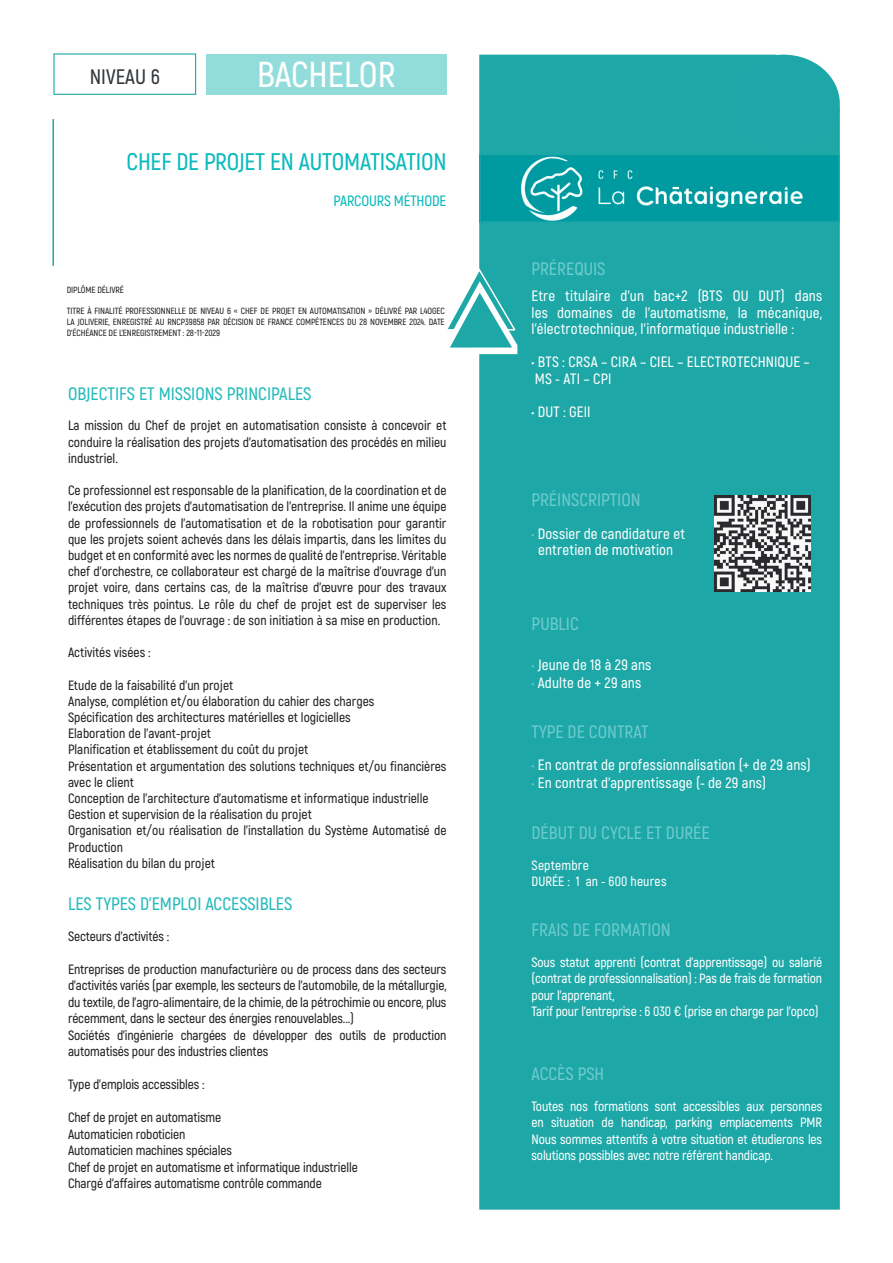
<style>
.page{position:relative;width:893px;height:1263px;background:#fff}
.page>*{position:absolute;margin:0;border:0;box-sizing:border-box;transform-origin:0 0}
.t1{font:600 36px "Akrobat";color:#fff}
.t2{font:600 24px "Akrobat";letter-spacing:-.01em;color:#0ababc}
.t3{font:600 21px "Akrobat";color:#32373c}
.t4{font:600 18px "Akrobat";color:#6ecace}
.t5{font:600 18px "Akrobat";color:#25bbba}
.t6{font:600 15px/16.5px "Akrobat";letter-spacing:.01em;color:#fff;text-align:justify}
.t7{font:600 15px "Akrobat";letter-spacing:-.01em;color:#0ababc}
.t8{font:600 13.5px/16.2px "Akrobat";color:#231f20;text-align:justify}
.t9{font:600 13.5px/16.5px "Akrobat";letter-spacing:-.01em;color:#fff;text-align:justify}
.t10{font:600 13.5px "Akrobat";letter-spacing:.01em;color:#fff}
.t11{font:600 13.5px "Akrobat";letter-spacing:.015em;color:#fff}
.t12{font:600 9px/10.8px "Akrobat";letter-spacing:-.01em;color:#231f20;text-align:justify}
.s1{color:#6ecace}
</style>
<div class="page">
<div style="left:479px;top:55px;width:361px;height:1154px;background:#1da7a7"></div>
<img style="left:482px;top:157px;width:355px;height:63px">
<div style="left:479px;top:154px;width:361px;height:69px;border:2px solid #1da7a8"></div>
<div style="left:727px;top:55px;width:113px;height:98px;background:#1da7a8;border-radius:50%"></div>
<div style="left:206px;top:54px;width:240px;height:40px;background:#92dddc"></div>
<hr style="left:52px;top:119px;width:2px;height:147px;background:#1da7a8">
<div style="left:53px;top:53px;width:143px;height:42px;border:1px solid #1da7a7"></div>
<svg style="left:447px;top:267px;width:80px;height:141px"></svg>
<img style="left:714px;top:495px;width:96px;height:96px">
<p class="t3" style="left:90px;top:64px;width:72px">NIVEAU 6</p>
<h1 class="t1" style="left:257px;top:52px;width:140px">BACHELOR</h1>
<p class="t2" style="left:127px;top:147px;width:321px">CHEF DE PROJET EN AUTOMATISATION</p>
<p class="t7" style="left:334px;top:191px;width:114px">PARCOURS MÉTHODE</p>
<p class="t12" style="left:67px;top:284px;width:59px">DIPLÔME DÉLIVRÉ</p>
<p class="t12" style="left:67px;top:306px;width:379px">TITRE À FINALITÉ PROFESSIONNELLE DE NIVEAU 6 « CHEF DE PROJET EN AUTOMATISATION » DÉLIVRÉ PAR L4OGEC LA JOLIVERIE, ENREGISTRÉ AU RNCP39858 PAR DÉCISION DE FRANCE COMPÉTENCES DU 28 NOVEMBRE 2024. DATE D’ÉCHÉANCE DE L’ENREGISTREMENT : 28-11-2029</p>
<p class="t5" style="left:68px;top:383px;width:245px">OBJECTIFS ET MISSIONS PRINCIPALES</p>
<p class="t8" style="left:68px;top:418px;width:380px">La mission du Chef de projet en automatisation consiste à concevoir et conduire la réalisation des projets d’automatisation des procédés en milieu industriel.</p>
<p class="t8" style="left:68px;top:482px;width:380px">Ce professionnel est responsable de la planification, de la coordination et de l’exécution des projets d’automatisation de l’entreprise. Il anime une équipe de professionnels de l’automatisation et de la robotisation pour garantir que les projets soient achevés dans les délais impartis, dans les limites du budget et en conformité avec les normes de qualité de l’entreprise. Véritable chef d’orchestre, ce collaborateur est chargé de la maîtrise d’ouvrage d’un projet voire, dans certains cas, de la maîtrise d’œuvre pour des travaux techniques très pointus. Le rôle du chef de projet est de superviser les différentes étapes de l’ouvrage : de son initiation à sa mise en production.</p>
<p class="t8" style="left:68px;top:644px;width:84px">Activités visées :</p>
<p class="t8" style="left:68px;top:677px;width:167px">Etude de la faisabilité d’un projet</p>
<p class="t8" style="left:68px;top:693px;width:308px">Analyse, complétion et/ou élaboration du cahier des charges</p>
<p class="t8" style="left:68px;top:709px;width:284px">Spécification des architectures matérielles et logicielles</p>
<p class="t8" style="left:68px;top:725px;width:144px">Elaboration de l’avant-projet</p>
<p class="t8" style="left:68px;top:742px;width:242px">Planification et établissement du coût du projet</p>
<p class="t8" style="left:68px;top:758px;width:380px">Présentation et argumentation des solutions techniques et/ou financières avec le client</p>
<p class="t8" style="left:68px;top:790px;width:362px">Conception de l’architecture d’automatisme et informatique industrielle</p>
<p class="t8" style="left:68px;top:806px;width:245px">Gestion et supervision de la réalisation du projet</p>
<p class="t8" style="left:68px;top:823px;width:380px">Organisation et/ou réalisation de l’installation du Système Automatisé de<br>Production</p>
<p class="t8" style="left:68px;top:855px;width:148px">Réalisation du bilan du projet</p>
<p class="t5" style="left:68px;top:892px;width:226px">LES TYPES D’EMPLOI ACCESSIBLES</p>
<p class="t8" style="left:68px;top:928px;width:103px">Secteurs d’activités :</p>
<p class="t8" style="left:68px;top:960px;width:380px">Entreprises de production manufacturière ou de process dans des secteurs d’activités variés (par exemple, les secteurs de l’automobile, de la métallurgie, du textile, de l’agro-alimentaire, de la chimie, de la pétrochimie ou encore, plus récemment, dans le secteur des énergies renouvelables...)</p>
<p class="t8" style="left:68px;top:1026px;width:380px">Sociétés d’ingénierie chargées de développer des outils de production automatisés pour des industries clientes</p>
<p class="t8" style="left:68px;top:1076px;width:138px">Type d’emplois accessibles :</p>
<p class="t8" style="left:68px;top:1109px;width:155px">Chef de projet en automatisme</p>
<p class="t8" style="left:68px;top:1126px;width:119px">Automaticien roboticien</p>
<p class="t8" style="left:68px;top:1142px;width:165px">Automaticien machines spéciales</p>
<p class="t8" style="left:68px;top:1159px;width:291px">Chef de projet en automatisme et informatique industrielle</p>
<p class="t8" style="left:68px;top:1175px;width:255px">Chargé d’affaires automatisme contrôle commande</p>
<p class="t4" style="left:531px;top:257px;width:75px">PRÉREQUIS</p>
<p class="t6" style="left:531px;top:288px;width:292px">Etre titulaire d’un bac+2 (BTS OU DUT) dans les domaines de l’automatisme, la mécanique, l’électrotechnique, l’informatique industrielle :</p>
<p class="t6" style="left:531px;top:354px;width:280px">• BTS : CRSA – CIRA – CIEL – ELECTROTECHNIQUE –</p>
<p class="t6" style="left:535px;top:370px;width:78px">MS - ATI – CPI</p>
<p class="t6" style="left:531px;top:403px;width:61px">• DUT : GEII</p>
<p class="t4" style="left:531px;top:489px;width:111px">PRÉINSCRIPTION</p>
<p class="t6" style="left:531px;top:525px;width:155px"><span class="s1">•</span> Dossier de candidature et</p>
<p class="t6" style="left:538px;top:541px;width:137px">entretien de motivation</p>
<p class="t4" style="left:531px;top:613px;width:49px">PUBLIC</p>
<p class="t6" style="left:531px;top:656px;width:121px"><span class="s1">•</span> Jeune de 18 à 29 ans</p>
<p class="t6" style="left:531px;top:674px;width:111px"><span class="s1">•</span> Adulte de + 29 ans</p>
<p class="t4" style="left:531px;top:721px;width:119px">TYPE DE CONTRAT</p>
<p class="t6" style="left:531px;top:757px;width:281px"><span class="s1">•</span> En contrat de professionnalisation (+ de 29 ans)</p>
<p class="t6" style="left:531px;top:775px;width:236px"><span class="s1">•</span> En contrat d’apprentissage (- de 29 ans)</p>
<p class="t4" style="left:531px;top:821px;width:180px">DÉBUT DU CYCLE ET DURÉE</p>
<p class="t11" style="left:531px;top:856px;width:59px">Septembre</p>
<p class="t10" style="left:531px;top:873px;width:137px">DURÉE : 1 an - 600 heures</p>
<p class="t4" style="left:531px;top:919px;width:141px">FRAIS DE FORMATION</p>
<p class="t9" style="left:531px;top:954px;width:292px">Sous statut apprenti (contrat d’apprentissage) ou salarié (contrat de professionnalisation) : Pas de frais de formation pour l’apprenant,</p>
<p class="t9" style="left:531px;top:1003px;width:289px">Tarif pour l’entreprise : 6 030 € (prise en charge par l’opco)</p>
<p class="t4" style="left:531px;top:1062px;width:74px">ACCÈS PSH</p>
<p class="t9" style="left:531px;top:1098px;width:292px">Toutes nos formations sont accessibles aux personnes en situation de handicap, parking emplacements PMR Nous sommes attentifs à votre situation et étudierons les solutions possibles avec notre référent handicap.</p>
</div>
